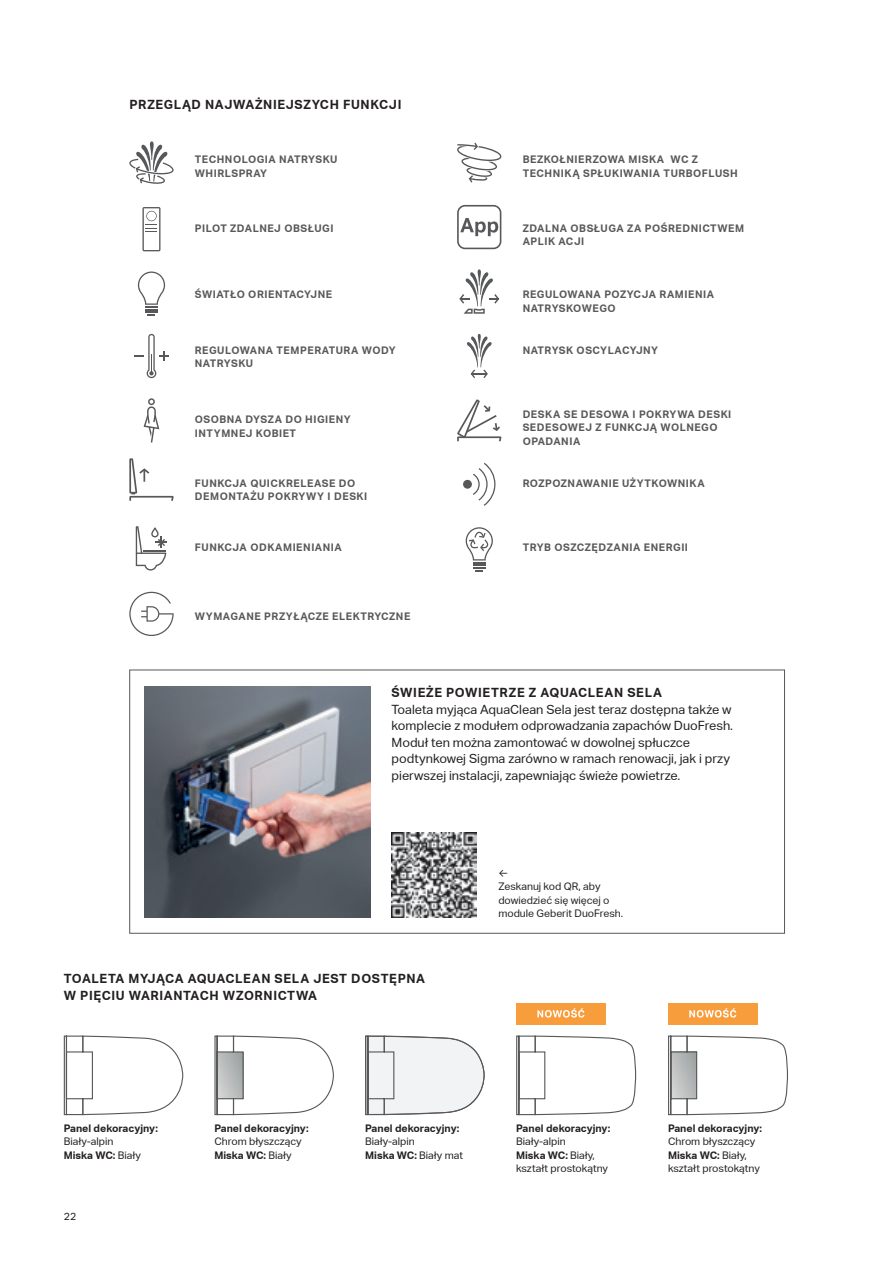
<style>
.page{position:relative;width:893px;height:1263px;background:#fff}
.page>*{position:absolute;margin:0;border:0;box-sizing:border-box;transform-origin:0 0}
.t1{font:12.75px/16.5px "Aktiv Grotesk Geberit";color:#231f20}
.t2{font:700 12.75px/16.5px "Aktiv Grotesk Geberit";letter-spacing:.05em;color:#231f20}
.t3{font:700 10.5px/13.5px "Aktiv Grotesk Geberit";letter-spacing:.05em;color:#57585a}
.t4{font:10.5px/13.5px "Aktiv Grotesk Geberit";color:#231f20}
.t5{font:700 10.5px "Aktiv Grotesk Geberit";color:#231f20}
.s1{font-weight:700}
</style>
<div class="page">
<div style="left:129px;top:670px;width:656px;height:264px;border:1px solid #57585a"></div>
<svg style="left:129px;top:141px;width:45px;height:43px"></svg>
<svg style="left:457px;top:143px;width:44px;height:40px"></svg>
<svg style="left:135px;top:334px;width:33px;height:44px"></svg>
<svg style="left:467px;top:334px;width:25px;height:44px"></svg>
<svg style="left:142px;top:207px;width:18px;height:44px"></svg>
<svg style="left:457px;top:205px;width:44px;height:44px"></svg>
<svg style="left:144px;top:398px;width:15px;height:45px"></svg>
<svg style="left:457px;top:399px;width:44px;height:42px"></svg>
<svg style="left:136px;top:526px;width:31px;height:44px"></svg>
<svg style="left:466px;top:527px;width:27px;height:45px"></svg>
<svg style="left:138px;top:271px;width:27px;height:45px"></svg>
<svg style="left:459px;top:269px;width:40px;height:45px"></svg>
<svg style="left:129px;top:458px;width:45px;height:43px"></svg>
<div style="left:463px;top:480px;width:9px;height:9px;background:#57585a;border-radius:50%"></div>
<svg style="left:473px;top:463px;width:22px;height:43px"></svg>
<svg style="left:129px;top:592px;width:45px;height:44px"></svg>
<img style="left:145px;top:686px;width:225px;height:231px">
<svg style="left:516px;top:1035px;width:121px;height:81px"></svg>
<svg style="left:668px;top:1035px;width:120px;height:81px"></svg>
<svg style="left:63px;top:1035px;width:121px;height:81px"></svg>
<svg style="left:214px;top:1035px;width:120px;height:81px"></svg>
<svg style="left:365px;top:1035px;width:120px;height:81px"></svg>
<div style="left:516px;top:1003px;width:90px;height:21px;background:#f89d3c"></div>
<svg style="left:537px;top:1008px;width:47px;height:9px"></svg>
<div style="left:668px;top:1003px;width:89px;height:21px;background:#f89d3c"></div>
<svg style="left:689px;top:1008px;width:47px;height:9px"></svg>
<img style="left:392px;top:832px;width:85px;height:85px">
<p class="t2" style="left:129px;top:96px;width:274px">PRZEGLĄD NAJWAŻNIEJSZYCH FUNKCJI</p>
<p class="t3" style="left:195px;top:153px;width:144px">TECHNOLOGIA NATRYSKU<br>WHIRLSPRAY</p>
<p class="t3" style="left:195px;top:221px;width:140px">PILOT ZDALNEJ OBSŁUGI</p>
<p class="t3" style="left:195px;top:288px;width:139px">ŚWIATŁO ORIENTACYJNE</p>
<p class="t3" style="left:195px;top:343px;width:202px">REGULOWANA TEMPERATURA WODY<br>NATRYSKU</p>
<p class="t3" style="left:195px;top:413px;width:157px">OSOBNA DYSZA DO HIGIENY<br>INTYMNEJ KOBIET</p>
<p class="t3" style="left:195px;top:476px;width:174px">FUNKCJA QUICKRELEASE DO<br>DEMONTAŻU POKRYWY I DESKI</p>
<p class="t3" style="left:195px;top:541px;width:148px">FUNKCJA ODKAMIENIANIA</p>
<p class="t3" style="left:195px;top:609px;width:217px">WYMAGANE PRZYŁĄCZE ELEKTRYCZNE</p>
<p class="t3" style="left:523px;top:153px;width:217px">BEZKOŁNIERZOWA MISKA WC Z<br>TECHNIKĄ SPŁUKIWANIA TURBOFLUSH</p>
<p class="t3" style="left:523px;top:221px;width:223px">ZDALNA OBSŁUGA ZA POŚREDNICTWEM<br>APLIK ACJI</p>
<p class="t3" style="left:523px;top:288px;width:193px">REGULOWANA POZYCJA RAMIENIA<br>NATRYSKOWEGO</p>
<p class="t3" style="left:523px;top:343px;width:137px">NATRYSK OSCYLACYJNY</p>
<p class="t3" style="left:523px;top:407px;width:210px">DESKA SE DESOWA I POKRYWA DESKI<br>SEDESOWEJ Z FUNKCJĄ WOLNEGO<br>OPADANIA</p>
<p class="t3" style="left:523px;top:476px;width:184px">ROZPOZNAWANIE UŻYTKOWNIKA</p>
<p class="t3" style="left:523px;top:541px;width:167px">TRYB OSZCZĘDZANIA ENERGII</p>
<p class="t2" style="left:392px;top:685px;width:272px">ŚWIEŻE POWIETRZE Z AQUACLEAN SELA</p>
<p class="t1" style="left:392px;top:701px;width:343px">Toaleta myjąca AquaClean Sela jest teraz dostępna także w komplecie z modułem odprowadzania zapachów DuoFresh.<br>Moduł ten można zamontować w dowolnej spłuczce podtynkowej Sigma zarówno w ramach renowacji, jak i przy pierwszej instalacji, zapewniając świeże powietrze.</p>
<p class="t2" style="left:64px;top:970px;width:363px">TOALETA MYJĄCA AQUACLEAN SELA JEST DOSTĘPNA<br>W PIĘCIU WARIANTACH WZORNICTWA</p>
<p class="t4" style="left:498px;top:866px;width:126px">←<br>Zeskanuj kod QR, aby dowiedzieć się więcej o module Geberit DuoFresh.</p>
<p class="t5" style="left:64px;top:1122px;width:96px">Panel dekoracyjny:</p>
<p class="t4" style="left:64px;top:1135px;width:79px">Biały-alpin<br><span class="s1">Miska WC:</span> Biały</p>
<p class="t4" style="left:64px;top:1210px;width:14px">22</p>
<p class="t5" style="left:214px;top:1122px;width:96px">Panel dekoracyjny:</p>
<p class="t4" style="left:214px;top:1135px;width:89px">Chrom błyszczący<br><span class="s1">Miska WC:</span> Biały</p>
<p class="t5" style="left:365px;top:1122px;width:96px">Panel dekoracyjny:</p>
<p class="t4" style="left:365px;top:1135px;width:99px">Biały-alpin<br><span class="s1">Miska WC:</span> Biały mat</p>
<p class="t5" style="left:516px;top:1122px;width:96px">Panel dekoracyjny:</p>
<p class="t4" style="left:516px;top:1135px;width:93px">Biały-alpin<br><span class="s1">Miska WC:</span> Biały, kształt prostokątny</p>
<p class="t5" style="left:668px;top:1122px;width:96px">Panel dekoracyjny:</p>
<p class="t4" style="left:668px;top:1135px;width:93px">Chrom błyszczący<br><span class="s1">Miska WC:</span> Biały, kształt prostokątny</p>
</div>
